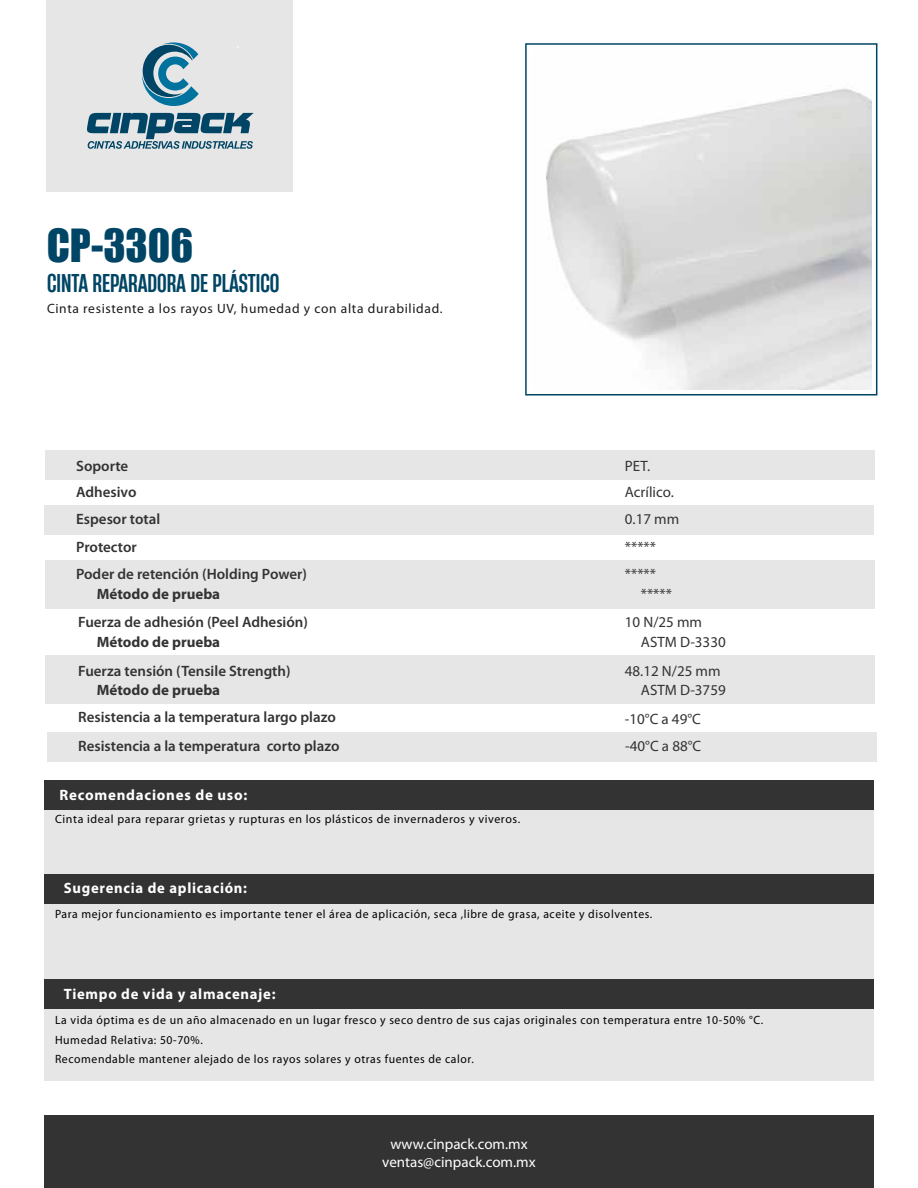
<style>
.page{position:relative;width:918px;height:1188px;background:#fff}
.page>*{position:absolute;margin:0;border:0;box-sizing:border-box;transform-origin:0 0}
.t1{font:42px "Impact";color:#004565}
.t2{font:500 24px "Heading Now Trial 45";color:#004565}
.t3{font:600 15px "Myriad Pro";color:#333}
.t4{font:15px "Myriad Pro";color:#333}
.t5{font:700 15px "Myriad Pro";letter-spacing:.05em;color:#fff}
.t6{font:700 15px "Myriad Pro";color:#333}
.t7{font:15px/18px "Myriad Pro";color:#fff;text-align:center}
.t8{font:13.5px "Myriad Pro";letter-spacing:.05em;color:#1a1a1a}
.t9{font:12px/19.8px "Myriad Pro";letter-spacing:.05em;color:#000}
</style>
<div class="page">
<div style="left:44px;top:791px;width:830px;height:290px;background:#e6e6e6"></div>
<div style="left:45px;top:450px;width:829px;height:30px;background:#e6e6e6"></div>
<div style="left:47px;top:732px;width:829px;height:30px;background:#e6e6e6"></div>
<div style="left:44px;top:505px;width:830px;height:29px;background:#e6e6e6"></div>
<div style="left:45px;top:560px;width:829px;height:49px;background:#e6e6e6"></div>
<div style="left:45px;top:655px;width:829px;height:49px;background:#e6e6e6"></div>
<div style="left:44px;top:780px;width:830px;height:30px;background:#333"></div>
<div style="left:44px;top:874px;width:830px;height:30px;background:#333"></div>
<div style="left:44px;top:979px;width:830px;height:30px;background:#333"></div>
<div style="left:44px;top:1115px;width:830px;height:73px;background:#333"></div>
<div style="left:47px;top:0;width:246px;height:191px;background:#e6e6e6"></div>
<svg style="left:87px;top:113px;width:167px;height:36px"></svg>
<svg style="left:142px;top:42px;width:57px;height:64px"></svg>
<div style="left:525px;top:43px;width:352px;height:353px;border:2px solid #004565"></div>
<h1 class="t1" style="left:47px;top:213px;width:148px">CP-3306</h1>
<h2 class="t2" style="left:47px;top:266px;width:234px">CINTA REPARADORA DE PLÁSTICO</h2>
<p class="t8" style="left:47px;top:300px;width:397px">Cinta resistente a los rayos UV, humedad y con alta durabilidad.</p>
<p class="t3" style="left:76px;top:456px;width:54px">Soporte</p>
<p class="t4" style="left:625px;top:456px;width:27px">PET.</p>
<p class="t3" style="left:76px;top:483px;width:62px">Adhesivo</p>
<p class="t4" style="left:625px;top:483px;width:50px">Acrílico.</p>
<p class="t3" style="left:76px;top:510px;width:86px">Espesor total</p>
<p class="t4" style="left:625px;top:510px;width:56px">0.17 mm</p>
<p class="t3" style="left:76px;top:537px;width:62px">Protector</p>
<p class="t4" style="left:625px;top:538px;width:33px">*****</p>
<p class="t3" style="left:76px;top:564px;width:232px">Poder de retención (Holding Power)</p>
<p class="t4" style="left:625px;top:565px;width:33px">*****</p>
<p class="t6" style="left:97px;top:584px;width:125px">Método de prueba</p>
<p class="t4" style="left:641px;top:584px;width:33px">*****</p>
<p class="t3" style="left:78px;top:613px;width:231px">Fuerza de adhesión (Peel Adhesión)</p>
<p class="t4" style="left:625px;top:613px;width:79px">10 N/25 mm</p>
<p class="t6" style="left:97px;top:632px;width:125px">Método de prueba</p>
<p class="t4" style="left:641px;top:633px;width:86px">ASTM D-3330</p>
<p class="t3" style="left:78px;top:661px;width:214px">Fuerza tensión (Tensile Strength)</p>
<p class="t4" style="left:625px;top:661px;width:97px">48.12 N/25 mm</p>
<p class="t6" style="left:97px;top:680px;width:125px">Método de prueba</p>
<p class="t4" style="left:641px;top:681px;width:86px">ASTM D-3759</p>
<p class="t3" style="left:78px;top:708px;width:259px">Resistencia a la temperatura largo plazo</p>
<p class="t4" style="left:625px;top:709px;width:77px">-10°C a 49°C</p>
<p class="t3" style="left:78px;top:736px;width:263px">Resistencia a la temperatura corto plazo</p>
<p class="t4" style="left:625px;top:737px;width:77px">-40°C a 88°C</p>
<p class="t5" style="left:60px;top:785px;width:189px">Recomendaciones de uso:</p>
<p class="t9" style="left:55px;top:809px;width:467px">Cinta ideal para reparar grietas y rupturas en los plásticos de invernaderos y viveros.</p>
<p class="t5" style="left:64px;top:879px;width:185px">Sugerencia de aplicación:</p>
<p class="t9" style="left:55px;top:904px;width:599px">Para mejor funcionamiento es importante tener el área de aplicación, seca ,libre de grasa, aceite y disolventes.</p>
<p class="t5" style="left:64px;top:984px;width:213px">Tiempo de vida y almacenaje:</p>
<p class="t9" style="left:55px;top:1010px;width:710px">La vida óptima es de un año almacenado en un lugar fresco y seco dentro de sus cajas originales con temperatura entre 10-50% °C.<br>Humedad Relativa: 50-70%.<br>Recomendable mantener alejado de los rayos solares y otras fuentes de calor.</p>
<p class="t7" style="left:382px;top:1134px;width:155px">www.cinpack.com.mx ventas@cinpack.com.mx</p>
</div>
